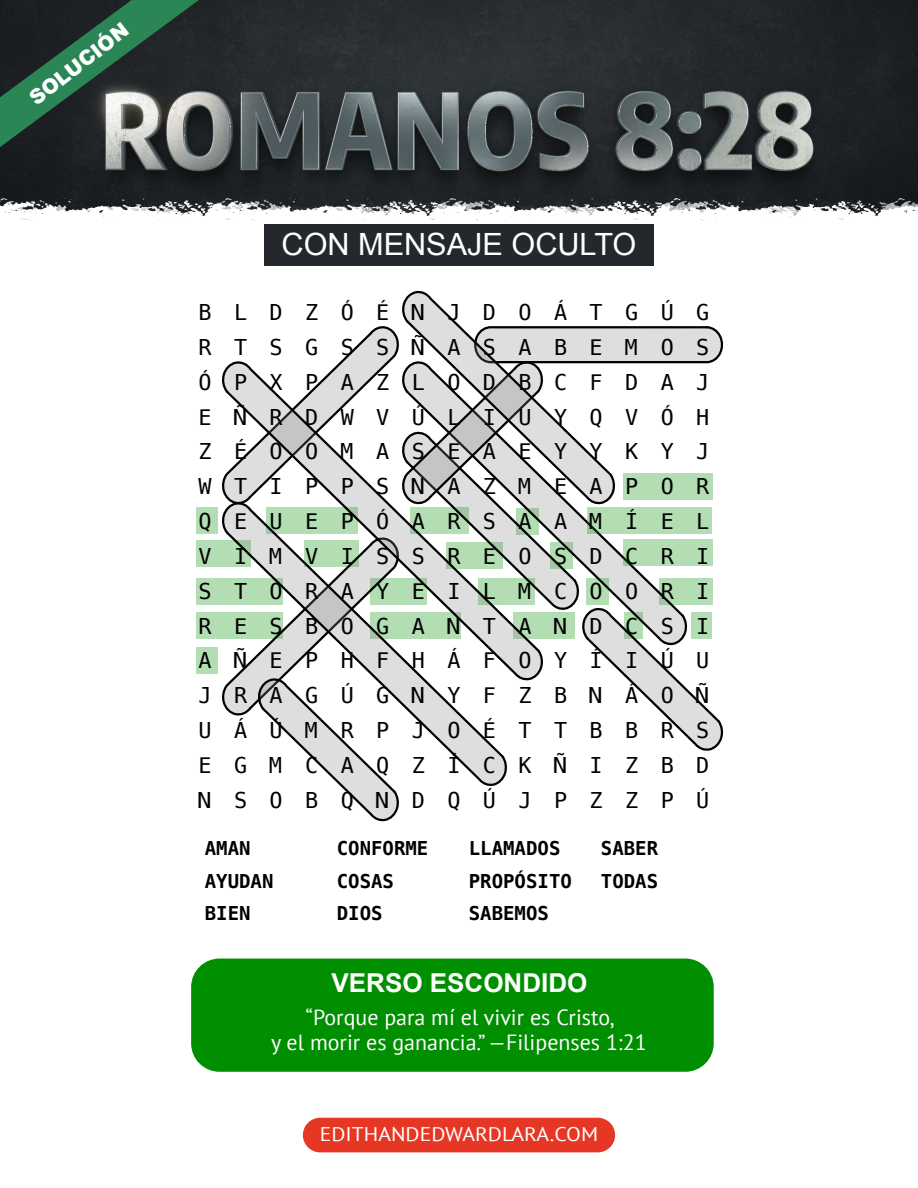
<style>
.page{position:relative;width:918px;height:1188px;background:#fff}
.page>*{position:absolute;margin:0;border:0;box-sizing:border-box;transform-origin:0 0}
.t1{font:30.6px "Arial";color:#fff}
.t2{font:700 25.95px "Arial";color:#fff}
.t3{font:21.9px/24.6px "PT Sans";color:#fff;text-align:center}
.t4{font:21.75px/34.8px "Menlo";letter-spacing:1.03em;color:#000;text-align:justify}
.t5{font:900 20.4px "Arial";color:#fff}
.t6{font:19.65px "PT Sans";color:#fff;scale:1.1 1}
.t7{font:700 19.05px/32.4px "Menlo";color:#000}
</style>
<div class="page">
<div style="left:191px;top:959px;width:523px;height:113px;background:#008f00;border-radius:28px"></div>
<div style="left:196px;top:540px;width:55px;height:26px;background:#b3ddb3"></div>
<div style="left:196px;top:578px;width:86px;height:27px;background:#b3ddb3"></div>
<div style="left:196px;top:612px;width:86px;height:27px;background:#b3ddb3"></div>
<div style="left:196px;top:508px;width:22px;height:26px;background:#b3ddb3"></div>
<div style="left:196px;top:648px;width:22px;height:26px;background:#b3ddb3"></div>
<svg style="left:222px;top:291px;width:502px;height:530px"></svg>
<svg style="left:219px;top:503px;width:287px;height:257px"></svg>
<svg style="left:224px;top:530px;width:283px;height:256px"></svg>
<div style="left:623px;top:473px;width:89px;height:26px;background:#b3ddb3"></div>
<div style="left:587px;top:507px;width:125px;height:26px;background:#b3ddb3"></div>
<div style="left:623px;top:540px;width:89px;height:26px;background:#b3ddb3"></div>
<div style="left:303px;top:1118px;width:312px;height:34px;background:#e63725;border-radius:17px"></div>
<img style="left:0;top:0;width:918px;height:221px">
<div style="left:264px;top:224px;width:390px;height:42px;background:#24282c"></div>
<svg style="left:0;top:0;width:217px;height:172px;background:#395046"></svg>
<p class="t5" style="left:28px;top:95px;width:121px;rotate:-38deg">SOLUCIÓN</p>
<h1 class="t1" style="left:282px;top:233px;width:356px">CON MENSAJE OCULTO</h1>
<p class="t4" style="left:199px;top:297px;width:512px">BLDZÓÉNJDOÁTGÚG RTSGSSÑASABEMOS ÓPXPAZLODBCFDAJ EÑRDWVÚLIUYQVÓH ZÉOOMASEAEYYKYJ WTIPPSNAZMEAPOR QEUEPÓARSAAMÍEL VIMVISSREOSDCRI STORAYEILMCOORI RESBOGANTANDCSI AÑEPHFHÁFOYÍIÚU JRAGÚGNYFZBNÁOÑ UÁÚMRPJOÉTTBBRS EGMCAQZÍCKÑIZBD NSOBQNDQÚJPZZPÚ</p>
<p class="t7" style="left:205px;top:834px;width:70px">AMAN<br>AYUDAN<br>BIEN</p>
<p class="t7" style="left:337px;top:834px;width:93px">CONFORME<br>COSAS<br>DIOS</p>
<p class="t7" style="left:469px;top:834px;width:105px">LLAMADOS<br>PROPÓSITO<br>SABEMOS</p>
<p class="t7" style="left:601px;top:834px;width:59px">SABER<br>TODAS</p>
<p class="t2" style="left:332px;top:973px;width:257px">VERSO ESCONDIDO</p>
<p class="t3" style="left:271px;top:1008px;width:377px">“Porque para mí el vivir es Cristo,<br>y el morir es ganancia.” —Filipenses 1:21</p>
<p class="t6" style="left:320px;top:1127px;width:254px">EDITHANDEDWARDLARA.COM</p>
</div>
